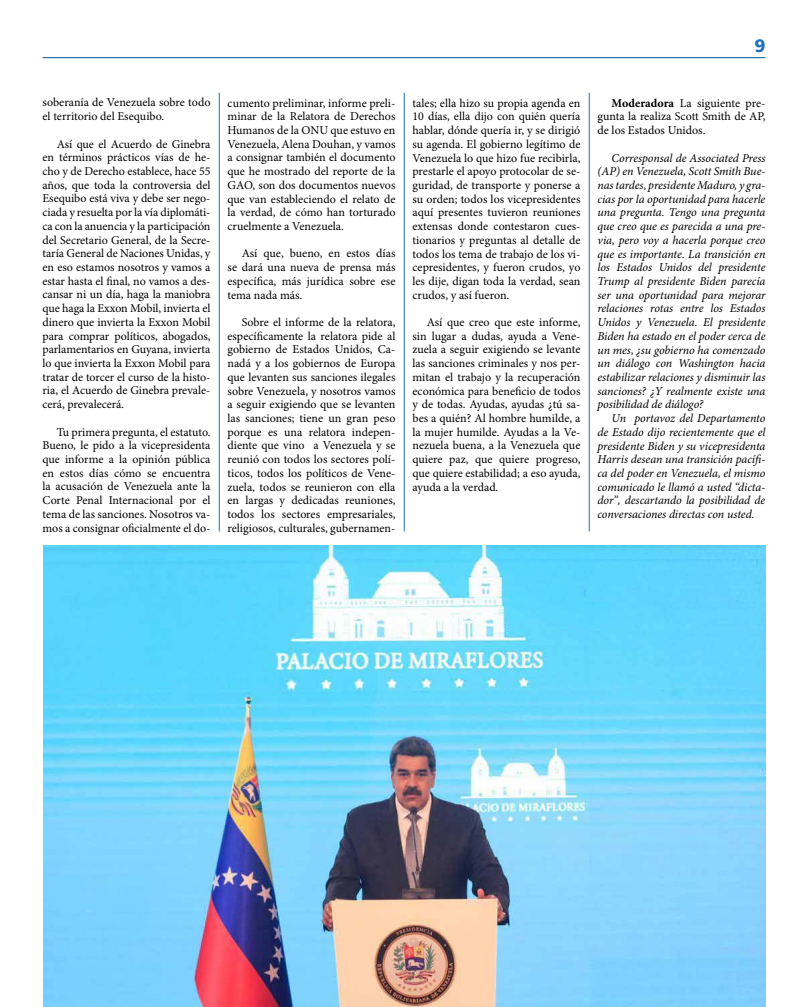
<style>
.page{position:relative;width:808px;height:1007px;background:#fff}
.page>*{position:absolute;margin:0;border:0;box-sizing:border-box;transform-origin:0 0}
.t1{font:900 18px "Frutiger LT Std";color:#1d71b8}
.t2{font:12px/13.7px "Minion Pro";color:#000;text-align:justify}
.t3{font:italic 12px/13.7px "Minion Pro";letter-spacing:-.005em;color:#000;text-align:justify}
.s1{font-weight:700}
</style>
<div class="page">
<hr style="left:43px;top:57px;width:722px;height:1px;background:#005297">
<hr style="left:219px;top:93px;width:1px;height:438px;background:#1d71b8">
<hr style="left:404px;top:93px;width:1px;height:438px;background:#1d71b8">
<hr style="left:589px;top:93px;width:1px;height:438px;background:#1d71b8">
<img style="left:43px;top:545px;width:723px;height:461px">
<h1 class="t1" style="left:754px;top:35px;width:13px">9</h1>
<p class="t2" style="left:43px;top:96px;width:169px">soberanía de Venezuela sobre todo el territorio del Esequibo.</p>
<p class="t2" style="left:43px;top:137px;width:169px;text-indent:14px">Así que el Acuerdo de Ginebra en términos prácticos vías de he&shy;cho y de Derecho establece, hace 55 años, que toda la controversia del Esequibo está viva y debe ser nego&shy;ciada y resuelta por la vía diplomáti&shy;ca con la anuencia y la participación del Secretario General, de la Secre&shy;taría General de Naciones Unidas, y en eso estamos nosotros y vamos a estar hasta el final, no vamos a des&shy;cansar ni un día, haga la maniobra que haga la Exxon Mobil, invierta el dinero que invierta la Exxon Mobil para comprar políticos, abogados, parlamentarios en Guyana, invierta lo que invierta la Exxon Mobil para tratar de torcer el curso de la histo&shy;ria, el Acuerdo de Ginebra prevale&shy;cerá, prevalecerá.</p>
<p class="t2" style="left:43px;top:425px;width:169px;text-indent:14px">Tu primera pregunta, el estatuto.<br>Bueno, le pido a la vicepresidenta que informe a la opinión pública en estos días cómo se encuentra la acusación de Venezuela ante la Corte Penal Internacional por el tema de las sanciones. Nosotros va&shy;mos a consignar oficialmente el do-</p>
<p class="t2" style="left:227px;top:96px;width:169px">cumento preliminar, informe preli&shy;minar de la Relatora de Derechos Humanos de la ONU que estuvo en Venezuela, Alena Douhan, y vamos a consignar también el documento que he mostrado del reporte de la GAO, son dos documentos nuevos que van estableciendo el relato de la verdad, de cómo han torturado cruelmente a Venezuela.</p>
<p class="t2" style="left:227px;top:247px;width:169px;text-indent:14px">Así que, bueno, en estos días se dará una nueva de prensa más específica, más jurídica sobre ese tema nada más.</p>
<p class="t2" style="left:227px;top:315px;width:169px;text-indent:14px">Sobre el informe de la relatora, específicamente la relatora pide al gobierno de Estados Unidos, Ca&shy;nadá y a los gobiernos de Europa que levanten sus sanciones ilegales sobre Venezuela, y nosotros vamos a seguir exigiendo que se levanten las sanciones; tiene un gran peso porque es una relatora indepen&shy;diente que vino a Venezuela y se reunió con todos los sectores polí&shy;ticos, todos los políticos de Vene&shy;zuela, todos se reunieron con ella en largas y dedicadas reuniones, todos los sectores empresariales, religiosos, culturales, gubernamen-</p>
<p class="t2" style="left:412px;top:96px;width:169px">tales; ella hizo su propia agenda en 10 días, ella dijo con quién quería hablar, dónde quería ir, y se dirigió su agenda. El gobierno legítimo de Venezuela lo que hizo fue recibirla, prestarle el apoyo protocolar de se&shy;guridad, de transporte y ponerse a su orden; todos los vicepresidentes aquí presentes tuvieron reuniones extensas donde contestaron cues&shy;tionarios y preguntas al detalle de todos los tema de trabajo de los vi&shy;cepresidentes, y fueron crudos, yo les dije, digan toda la verdad, sean crudos, y así fueron.</p>
<p class="t2" style="left:412px;top:315px;width:169px;text-indent:14px">Así que creo que este informe, sin lugar a dudas, ayuda a Vene&shy;zuela a seguir exigiendo se levante las sanciones criminales y nos per&shy;mitan el trabajo y la recuperación económica para beneficio de todos y de todas. Ayudas, ayudas ¿tú sa&shy;bes a quién? Al hombre humilde, a la mujer humilde. Ayudas a la Ve&shy;nezuela buena, a la Venezuela que quiere paz, que quiere progreso, que quiere estabilidad; a eso ayuda, ayuda a la verdad.</p>
<p class="t2" style="left:597px;top:96px;width:169px;text-indent:14px"><span class="s1">Moderadora</span> La siguiente pre&shy;gunta la realiza Scott Smith de AP, de los Estados Unidos.</p>
<p class="t3" style="left:597px;top:151px;width:169px;text-indent:14px">Corresponsal de Associated Press (AP) en Venezuela, Scott Smith Bue&shy;nas tardes, presidente Maduro, y gra&shy;cias por la oportunidad para hacerle una pregunta. Tengo una pregunta que creo que es parecida a una pre&shy;via, pero voy a hacerla porque creo que es importante. La transición en los Estados Unidos del presidente Trump al presidente Biden parecía ser una oportunidad para mejorar relaciones rotas entre los Estados Unidos y Venezuela. El presidente Biden ha estado en el poder cerca de un mes, ¿su gobierno ha comenzado un diálogo con Washington hacia estabilizar relaciones y disminuir las sanciones? ¿Y realmente existe una posibilidad de diálogo?</p>
<p class="t3" style="left:597px;top:411px;width:169px;text-indent:14px">Un portavoz del Departamento de Estado dijo recientemente que el presidente Biden y su vicepresidenta Harris desean una transición pacífi&shy;ca del poder en Venezuela, el mismo comunicado le llamó a usted “dicta&shy;dor”, descartando la posibilidad de conversaciones directas con usted.</p>
</div>
